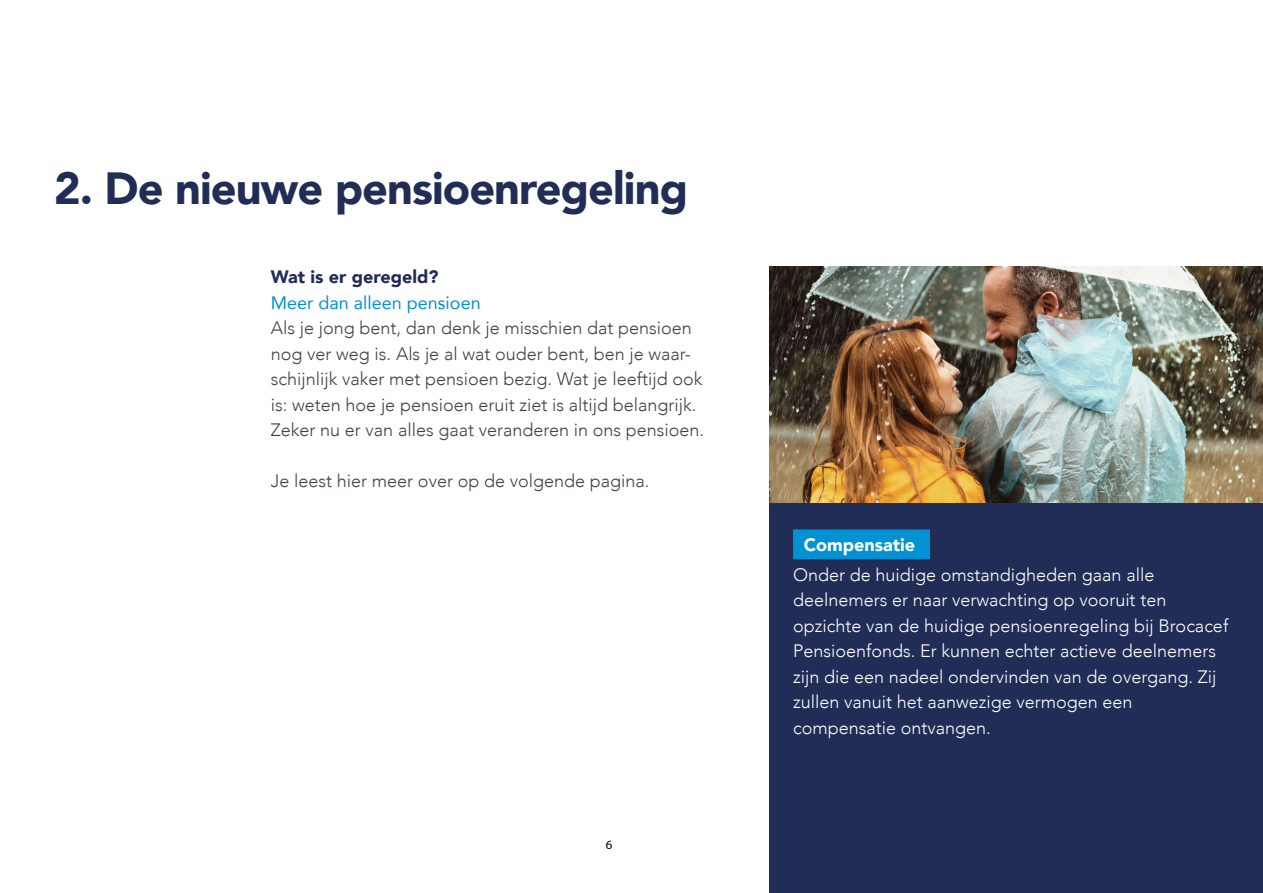
<style>
.page{position:relative;width:1263px;height:893px;background:#fff}
.page>*{position:absolute;margin:0;border:0;box-sizing:border-box;transform-origin:0 0}
.t1{font:900 45px "Avenir";letter-spacing:-.02em;color:#212d56}
.t2{font:300 18px/25.5px "Avenir";color:#fff}
.t3{font:300 18px/25.5px "Avenir";color:#46413a}
.t4{font:18px "Avenir";color:#0092d3}
.t5{font:900 18px "Avenir";color:#212d56}
.t6{font:900 18px "Avenir";color:#fff}
.t7{font:12.75px "Myriad Pro";color:#000}
</style>
<div class="page">
<div style="left:770px;top:266px;width:493px;height:627px;background:#212d56"></div>
<img style="left:770px;top:266px;width:493px;height:237px">
<div style="left:793px;top:529px;width:137px;height:30px;background:#0092d3;border:2px solid #0092d3"></div>
<h1 class="t1" style="left:54px;top:150px;width:635px">2. De nieuwe pensioenregeling</h1>
<p class="t5" style="left:271px;top:261px;width:169px">Wat is er geregeld?</p>
<p class="t4" style="left:271px;top:288px;width:211px">Meer dan alleen pensioen</p>
<p class="t3" style="left:271px;top:315px;width:435px">Als je jong bent, dan denk je misschien dat pensioen nog ver weg is. Als je al wat ouder bent, ben je waar&shy;schijnlijk vaker met pensioen bezig. Wat je leeftijd ook is: weten hoe je pensioen eruit ziet is altijd belangrijk.<br>Zeker nu er van alles gaat veranderen in ons pensioen.</p>
<p class="t3" style="left:271px;top:468px;width:380px">Je leest hier meer over op de volgende pagina.</p>
<p class="t7" style="left:606px;top:836px;width:8px">6</p>
<p class="t6" style="left:804px;top:529px;width:113px">Compensatie</p>
<p class="t2" style="left:793px;top:562px;width:437px">Onder de huidige omstandigheden gaan alle deelnemers er naar verwachting op vooruit ten opzichte van de huidige pensioenregeling bij Brocacef Pensioenfonds. Er kunnen echter actieve deelnemers zijn die een nadeel ondervinden van de overgang. Zij zullen vanuit het aanwezige vermogen een compensatie ontvangen.</p>
</div>
